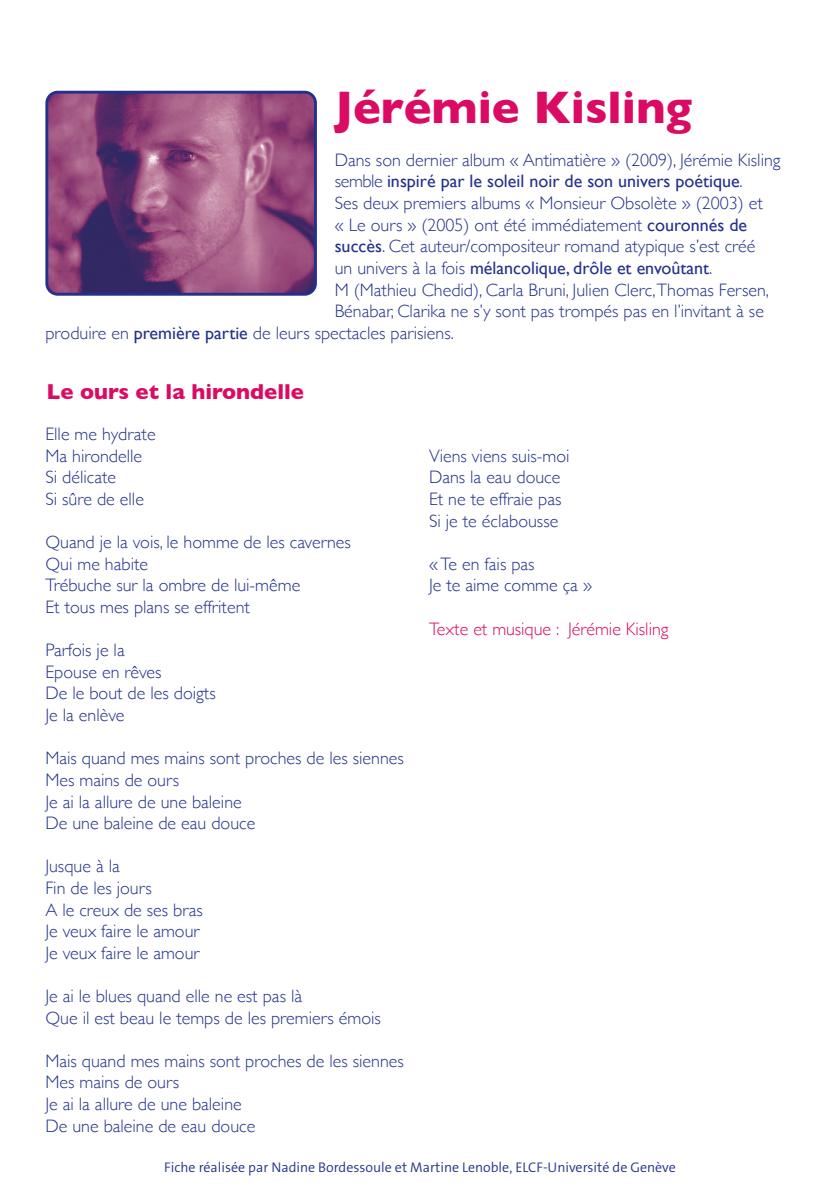
<style>
.page{position:relative;width:840px;height:1191px;background:#fff}
.page>*{position:absolute;margin:0;border:0;box-sizing:border-box;transform-origin:0 0}
.t1{font:700 46.4px "Gill Sans";color:#db0a62}
.t2{font:700 22px "Gill Sans";color:#db0a62}
.t3{font:300 18px/21.6px "Gill Sans";color:#24318b}
.t4{font:18px "Gill Sans";color:#24318b}
.t5{font:300 18px "Gill Sans";color:#db0a62}
.t6{font:300 14px "The Sans Os F";color:#24318b}
.s1{font-weight:400}
.s2{font-weight:300}
</style>
<div class="page">
<img style="left:49px;top:95px;width:264px;height:197px">
<div style="left:45px;top:91px;width:272px;height:205px;border:3px solid #24318b;border-radius:11px"></div>
<p class="t1" style="left:334px;top:70px;width:358px">Jérémie Kisling</p>
<p class="t3" style="left:334px;top:148px;width:447px">Dans son dernier album « Antimatière » (2009), Jérémie Kisling semble <span class="s1">inspiré par le soleil noir de son univers poétique</span>.</p>
<p class="t3" style="left:334px;top:191px;width:429px">Ses deux premiers albums « Monsieur Obsolète » (2003) et</p>
<p class="t3" style="left:334px;top:213px;width:414px">« Le ours » (2005) ont été immédiatement <span class="s1">couronnés de</span></p>
<p class="t3" style="left:334px;top:235px;width:422px"><span class="s1">succès</span>. Cet auteur/compositeur romand atypique s’est créé</p>
<p class="t4" style="left:334px;top:257px;width:379px"><span class="s2">un univers à la fois</span> mélancolique, drôle et envoûtant<span class="s2">.</span></p>
<p class="t3" style="left:334px;top:278px;width:435px">M (Mathieu Chedid), Carla Bruni, Julien Clerc,Thomas Fersen,</p>
<p class="t3" style="left:334px;top:299px;width:430px">Bénabar, Clarika ne s’y sont pas trompés pas en l’invitant à se</p>
<p class="t3" style="left:45px;top:321px;width:410px">produire en <span class="s1">première partie</span> de leurs spectacles parisiens.</p>
<p class="t2" style="left:46px;top:374px;width:259px">Le ours et la hirondelle</p>
<p class="t3" style="left:45px;top:422px;width:112px">Elle me hydrate</p>
<p class="t3" style="left:45px;top:444px;width:98px">Ma hirondelle</p>
<p class="t3" style="left:45px;top:466px;width:72px">Si délicate</p>
<p class="t3" style="left:45px;top:487px;width:100px">Si sûre de elle</p>
<p class="t3" style="left:45px;top:530px;width:307px">Quand je la vois, le homme de les cavernes</p>
<p class="t3" style="left:45px;top:552px;width:104px">Qui me habite</p>
<p class="t3" style="left:45px;top:574px;width:256px">Trébuche sur la ombre de lui-même</p>
<p class="t3" style="left:45px;top:595px;width:206px">Et tous mes plans se effritent</p>
<p class="t3" style="left:45px;top:638px;width:81px">Parfois je la</p>
<p class="t3" style="left:45px;top:660px;width:118px">Epouse en rêves</p>
<p class="t3" style="left:45px;top:682px;width:172px">De le bout de les doigts</p>
<p class="t3" style="left:45px;top:703px;width:80px">Je la enlève</p>
<p class="t3" style="left:45px;top:746px;width:360px">Mais quand mes mains sont proches de les siennes</p>
<p class="t3" style="left:45px;top:768px;width:135px">Mes mains de ours</p>
<p class="t3" style="left:45px;top:790px;width:198px">Je ai la allure de une baleine</p>
<p class="t3" style="left:45px;top:811px;width:211px">De une baleine de eau douce</p>
<p class="t3" style="left:45px;top:854px;width:76px">Jusque à la</p>
<p class="t3" style="left:45px;top:876px;width:108px">Fin de les jours</p>
<p class="t3" style="left:45px;top:898px;width:159px">A le creux de ses bras</p>
<p class="t3" style="left:45px;top:919px;width:155px">Je veux faire le amour</p>
<p class="t3" style="left:45px;top:941px;width:155px">Je veux faire le amour</p>
<p class="t3" style="left:45px;top:984px;width:258px">Je ai le blues quand elle ne est pas là</p>
<p class="t3" style="left:45px;top:1006px;width:337px">Que il est beau le temps de les premiers émois</p>
<p class="t3" style="left:45px;top:1049px;width:360px">Mais quand mes mains sont proches de les siennes</p>
<p class="t3" style="left:45px;top:1070px;width:135px">Mes mains de ours</p>
<p class="t3" style="left:45px;top:1092px;width:198px">Je ai la allure de une baleine</p>
<p class="t3" style="left:45px;top:1114px;width:211px">De une baleine de eau douce</p>
<p class="t3" style="left:429px;top:444px;width:142px">Viens viens suis-moi</p>
<p class="t3" style="left:429px;top:466px;width:133px">Dans la eau douce</p>
<p class="t3" style="left:429px;top:487px;width:134px">Et ne te effraie pas</p>
<p class="t3" style="left:429px;top:509px;width:131px">Si je te éclabousse</p>
<p class="t3" style="left:429px;top:552px;width:107px">« Te en fais pas</p>
<p class="t3" style="left:429px;top:574px;width:164px">Je te aime comme ça »</p>
<p class="t5" style="left:429px;top:614px;width:241px">Texte et musique : Jérémie Kisling</p>
<p class="t6" style="left:164px;top:1157px;width:512px">Fiche réalisée par Nadine Bordessoule et Martine Lenoble, ELCF-Université de Genève</p>
</div>
